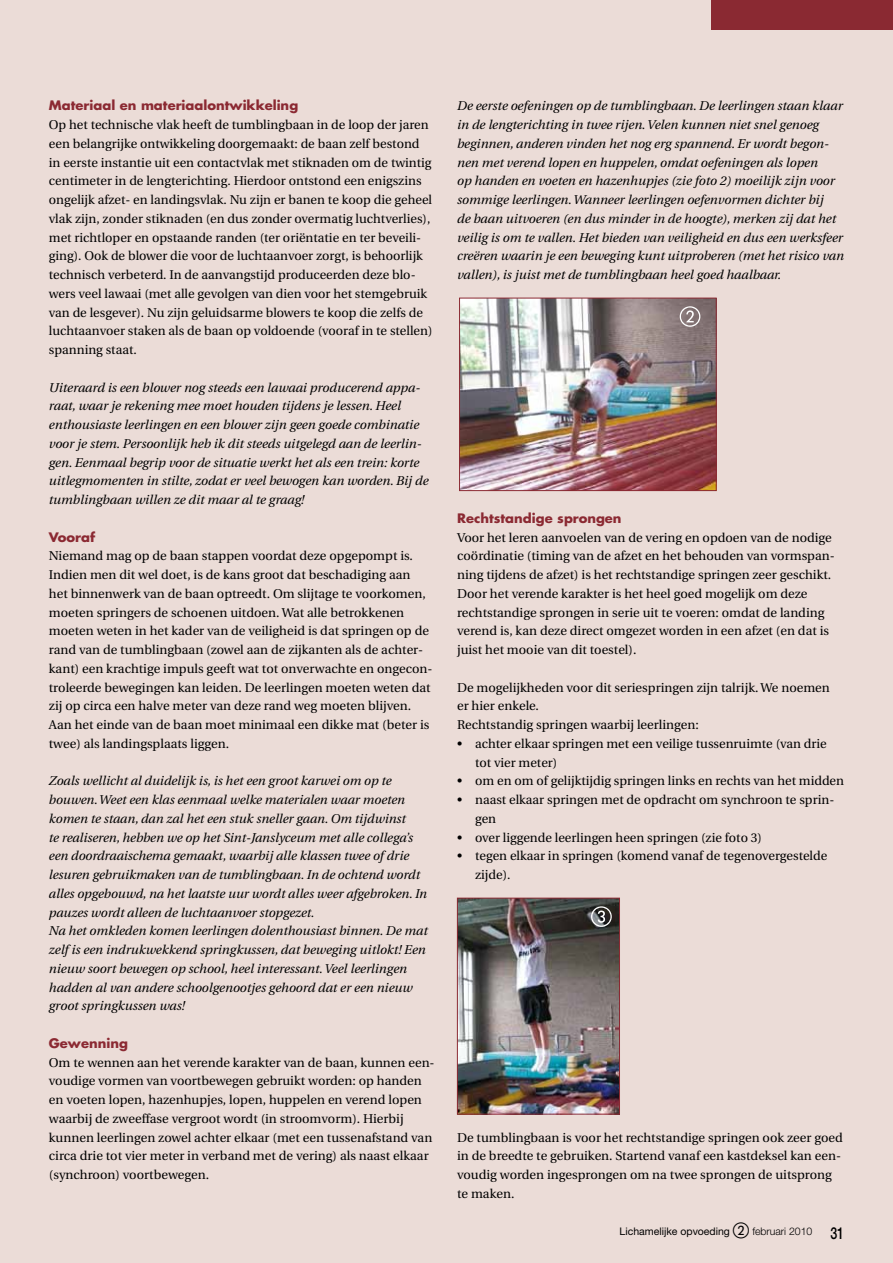
<style>
.page{position:relative;width:893px;height:1263px;background:#ebdcd7}
.page>*{position:absolute;margin:0;border:0;box-sizing:border-box;transform-origin:0 0}
.t1{font:12.75px/18.8px "Utopia";color:#000}
.t2{font:italic 12.75px/18.8px "Utopia";color:#000}
.t3{font:700 12.75px "Futura";color:#8b2932}
.t4{font:10.5px "Helvetica Neue";color:#000}
.t5{font:300 10.5px "Helvetica Neue";color:#000}
.s1{font-weight:500;font-size:16.5px}
</style>
<div class="page">
<div style="left:711px;top:0;width:182px;height:30px;background:#8a2932"></div>
<img style="left:461px;top:300px;width:253px;height:189px">
<div style="left:459px;top:298px;width:257px;height:193px;border:1px solid #8b2932"></div>
<img style="left:459px;top:900px;width:159px;height:212px">
<div style="left:457px;top:898px;width:163px;height:216px;border:1px solid #8b2932"></div>
<svg style="left:680px;top:306px;width:20px;height:21px"></svg>
<svg style="left:591px;top:906px;width:21px;height:21px"></svg>
<p class="t3" style="left:49px;top:97px;width:251px">Materiaal en materiaalontwikkeling</p>
<p class="t1" style="left:49px;top:116px;width:385px">Op het technische vlak heeft de tumblingbaan in de loop der jaren een belangrijke ontwikkeling doorgemaakt: de baan zelf bestond in eerste instantie uit een contactvlak met stiknaden om de twintig centimeter in de lengterichting. Hierdoor ontstond een enigszins ongelijk afzet- en landingsvlak. Nu zijn er banen te koop die geheel vlak zijn, zonder stiknaden (en dus zonder overmatig luchtverlies), met richtloper en opstaande randen (ter oriëntatie en ter beveili&shy;ging). Ook de blower die voor de luchtaanvoer zorgt, is behoorlijk technisch verbeterd. In de aanvangstijd produceerden deze blo&shy;wers veel lawaai (met alle gevolgen van dien voor het stemgebruik van de lesgever). Nu zijn geluidsarme blowers te koop die zelfs de luchtaanvoer staken als de baan op voldoende (vooraf in te stellen) spanning staat.</p>
<p class="t2" style="left:49px;top:378px;width:381px">Uiteraard is een blower nog steeds een lawaai producerend appa&shy;raat, waar je rekening mee moet houden tijdens je lessen. Heel enthousiaste leerlingen en een blower zijn geen goede combinatie voor je stem. Persoonlijk heb ik dit steeds uitgelegd aan de leerlin&shy;gen. Eenmaal begrip voor de situatie werkt het als een trein: korte uitlegmomenten in stilte, zodat er veel bewogen kan worden. Bij de tumblingbaan willen ze dit maar al te graag!</p>
<p class="t3" style="left:49px;top:528px;width:48px">Vooraf</p>
<p class="t1" style="left:49px;top:547px;width:385px">Niemand mag op de baan stappen voordat deze opgepompt is.<br>Indien men dit wel doet, is de kans groot dat beschadiging aan<br>het binnenwerk van de baan optreedt. Om slijtage te voorkomen, moeten springers de schoenen uitdoen. Wat alle betrokkenen moeten weten in het kader van de veiligheid is dat springen op de rand van de tumblingbaan (zowel aan de zijkanten als de achter&shy;kant) een krachtige impuls geeft wat tot onverwachte en ongecon&shy;troleerde bewegingen kan leiden. De leerlingen moeten weten dat zij op circa een halve meter van deze rand weg moeten blijven.<br>Aan het einde van de baan moet minimaal een dikke mat (beter is twee) als landingsplaats liggen.</p>
<p class="t2" style="left:49px;top:772px;width:380px">Zoals wellicht al duidelijk is, is het een groot karwei om op te bouwen. Weet een klas eenmaal welke materialen waar moeten komen te staan, dan zal het een stuk sneller gaan. Om tijdwinst<br>te realiseren, hebben we op het Sint-Janslyceum met alle collega’s een doordraaischema gemaakt, waarbij alle klassen twee of drie lesuren gebruikmaken van de tumblingbaan. In de ochtend wordt alles opgebouwd, na het laatste uur wordt alles weer afgebroken. In pauzes wordt alleen de luchtaanvoer stopgezet.<br>Na het omkleden komen leerlingen dolenthousiast binnen. De mat zelf is een indrukwekkend springkussen, dat beweging uitlokt! Een nieuw soort bewegen op school, heel interessant. Veel leerlingen hadden al van andere schoolgenootjes gehoord dat er een nieuw groot springkussen was!</p>
<p class="t3" style="left:49px;top:1034px;width:81px">Gewenning</p>
<p class="t1" style="left:49px;top:1053px;width:387px">Om te wennen aan het verende karakter van de baan, kunnen een&shy;voudige vormen van voortbewegen gebruikt worden: op handen en voeten lopen, hazenhupjes, lopen, huppelen en verend lopen waarbij de zweeffase vergroot wordt (in stroomvorm). Hierbij kunnen leerlingen zowel achter elkaar (met een tussenafstand van circa drie tot vier meter in verband met de vering) als naast elkaar (synchroon) voortbewegen.</p>
<p class="t2" style="left:457px;top:97px;width:388px">De eerste oefeningen op de tumblingbaan. De leerlingen staan klaar in de lengterichting in twee rijen. Velen kunnen niet snel genoeg beginnen, anderen vinden het nog erg spannend. Er wordt begon&shy;nen met verend lopen en huppelen, omdat oefeningen als lopen<br>op handen en voeten en hazenhupjes (zie foto 2) moeilijk zijn voor sommige leerlingen. Wanneer leerlingen oefenvormen dichter bij<br>de baan uitvoeren (en dus minder in de hoogte), merken zij dat het veilig is om te vallen. Het bieden van veiligheid en dus een werksfeer creëren waarin je een beweging kunt uitproberen (met het risico van vallen), is juist met de tumblingbaan heel goed haalbaar.</p>
<p class="t3" style="left:457px;top:509px;width:166px">Rechtstandige sprongen</p>
<p class="t1" style="left:457px;top:528px;width:379px">Voor het leren aanvoelen van de vering en opdoen van de nodige coördinatie (timing van de afzet en het behouden van vormspan&shy;ning tijdens de afzet) is het rechtstandige springen zeer geschikt.<br>Door het verende karakter is het heel goed mogelijk om deze rechtstandige sprongen in serie uit te voeren: omdat de landing verend is, kan deze direct omgezet worden in een afzet (en dat is juist het mooie van dit toestel).</p>
<p class="t1" style="left:457px;top:678px;width:374px">De mogelijkheden voor dit seriespringen zijn talrijk. We noemen er hier enkele.<br>Rechtstandig springen waarbij leerlingen:</p>
<p class="t1" style="left:475px;top:734px;width:353px;text-indent:-18px">• achter elkaar springen met een veilige tussenruimte (van drie tot vier meter)</p>
<p class="t1" style="left:457px;top:772px;width:388px">• om en om of gelijktijdig springen links en rechts van het midden</p>
<p class="t1" style="left:475px;top:791px;width:361px;text-indent:-18px">• naast elkaar springen met de opdracht om synchroon te sprin&shy;gen</p>
<p class="t1" style="left:457px;top:828px;width:306px">• over liggende leerlingen heen springen (zie foto 3)</p>
<p class="t1" style="left:475px;top:847px;width:354px;text-indent:-18px">• tegen elkaar in springen (komend vanaf de tegenovergestelde zijde).</p>
<p class="t1" style="left:457px;top:1128px;width:387px">De tumblingbaan is voor het rechtstandige springen ook zeer goed in de breedte te gebruiken. Startend vanaf een kastdeksel kan een&shy;voudig worden ingesprongen om na twee sprongen de uitsprong te maken.</p>
<p class="t4" style="left:619px;top:1225px;width:112px">Lichamelijke opvoeding</p>
<p class="t5" style="left:752px;top:1225px;width:93px">februari 2010 <span class="s1">31</span></p>
</div>
